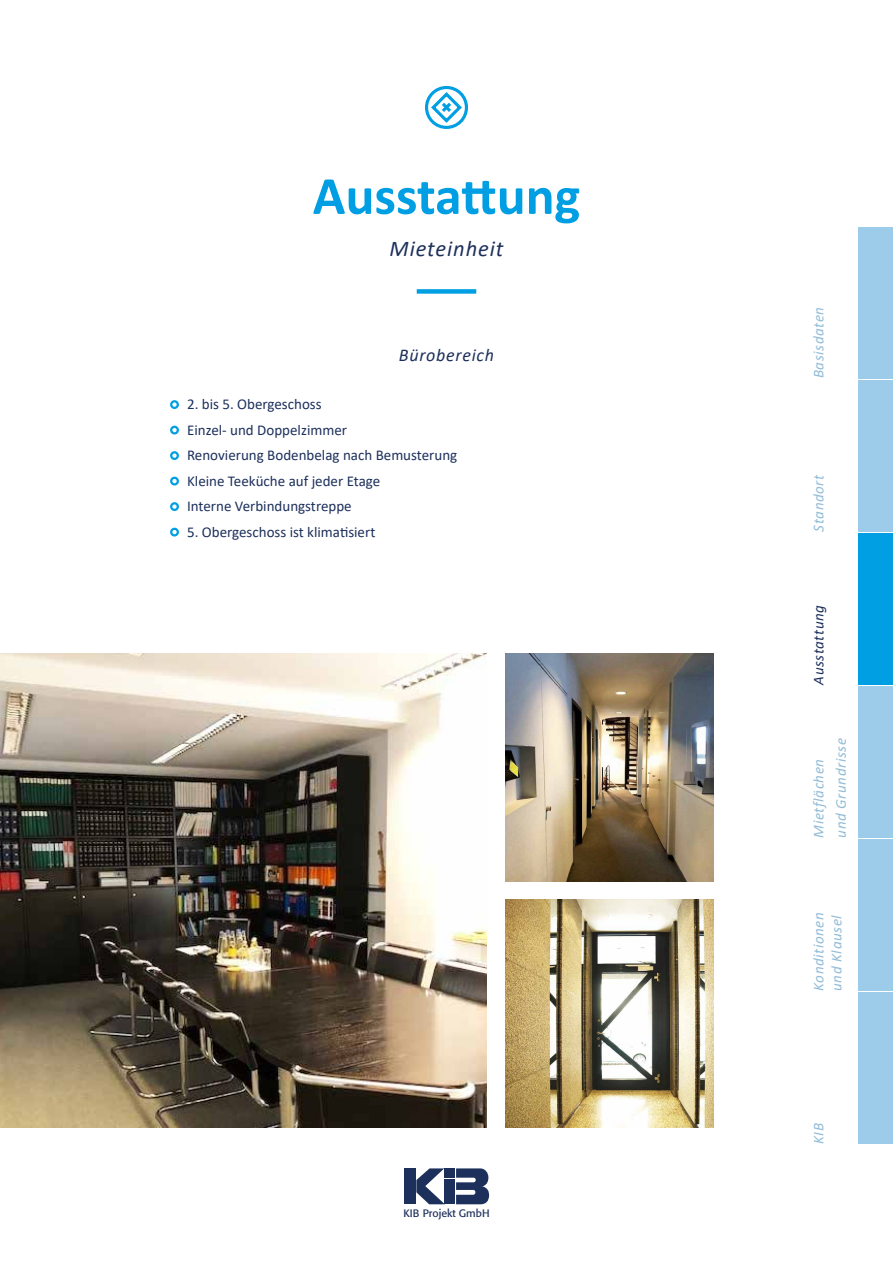
<style>
.page{position:relative;width:893px;height:1263px;background:#fff}
.page>*{position:absolute;margin:0;border:0;box-sizing:border-box;transform-origin:0 0}
.t1{font:700 54px "Calibri";color:#009fe3}
.t2{font:italic 22.5px "Calibri";letter-spacing:.04em;color:#1d305c}
.t3{font:italic 18px "Calibri";letter-spacing:.04em;color:#1d305c}
.t4{font:15px/25.5px "Calibri";color:#1d305c}
.t5{font:italic 15px/18px "Calibri";letter-spacing:.04em;color:#91bcd8}
.t6{font:italic 15px "Calibri";letter-spacing:.04em;color:#1d305c}
.t7{font:10.65px "Formata BQ";color:#1d305c}
</style>
<div class="page">
<svg style="left:456px;top:1168px;width:33px;height:36px"></svg>
<div style="left:404px;top:1168px;width:12px;height:36px;background:#1d305c"></div>
<svg style="left:416px;top:1168px;width:28px;height:36px"></svg>
<div style="left:444px;top:1179px;width:11px;height:25px;background:#1d305c"></div>
<div style="left:444px;top:1168px;width:11px;height:10px;background:#1d305c"></div>
<div style="left:425px;top:86px;width:43px;height:43px;border:3px solid #009fe3;border-radius:50%"></div>
<svg style="left:429px;top:90px;width:35px;height:35px"></svg>
<div style="left:170px;top:400px;width:9px;height:9px;border:2px solid #009fe3;border-radius:50%"></div>
<div style="left:170px;top:426px;width:9px;height:8px;border:2px solid #009fe3;border-radius:50%"></div>
<div style="left:170px;top:451px;width:9px;height:9px;border:2px solid #009fe3;border-radius:50%"></div>
<div style="left:170px;top:477px;width:9px;height:8px;border:2px solid #009fe3;border-radius:50%"></div>
<div style="left:170px;top:502px;width:9px;height:9px;border:2px solid #009fe3;border-radius:50%"></div>
<div style="left:170px;top:528px;width:9px;height:8px;border:2px solid #009fe3;border-radius:50%"></div>
<div style="left:417px;top:289px;width:59px;height:5px;background:#009fe3"></div>
<img style="left:505px;top:899px;width:208px;height:229px">
<img style="left:505px;top:653px;width:208px;height:229px">
<img style="left:0;top:653px;width:487px;height:475px">
<div style="left:859px;top:992px;width:34px;height:152px;background:#9dcbea"></div>
<div style="left:859px;top:227px;width:34px;height:151px;background:#9dcbea"></div>
<div style="left:859px;top:380px;width:34px;height:151px;background:#9dcbea"></div>
<div style="left:859px;top:533px;width:34px;height:152px;background:#009fe3"></div>
<div style="left:859px;top:686px;width:34px;height:152px;background:#9dcbea"></div>
<div style="left:859px;top:839px;width:34px;height:152px;background:#9dcbea"></div>
<h1 class="t1" style="left:313px;top:158px;width:269px">Ausstattung</h1>
<h2 class="t2" style="left:390px;top:232px;width:115px">Mieteinheit</h2>
<p class="t3" style="left:399px;top:343px;width:97px">Bürobereich</p>
<p class="t4" style="left:187px;top:391px;width:272px">2. bis 5. Obergeschoss<br>Einzel- und Doppelzimmer<br>Renovierung Bodenbelag nach Bemusterung<br>Kleine Teeküche auf jeder Etage<br>Interne Verbindungstreppe</p>
<p class="t4" style="left:187px;top:518px;width:190px">5. Obergeschoss ist klimatisiert</p>
<p class="t7" style="left:403px;top:1207px;width:88px">KIB Projekt GmbH</p>
<p class="t5" style="left:809px;top:378px;width:73px;rotate:-90deg">Basisdaten</p>
<p class="t5" style="left:809px;top:531px;width:58px;rotate:-90deg">Standort</p>
<p class="t6" style="left:808px;top:685px;width:81px;rotate:-90deg">Ausstattung</p>
<p class="t5" style="left:807px;top:838px;width:101px;line-height:22.2px;rotate:-90deg">Mietflächen und Grundrisse</p>
<p class="t5" style="left:809px;top:991px;width:80px;rotate:-90deg">Konditionen und Klausel</p>
<p class="t5" style="left:809px;top:1144px;width:22px;rotate:-90deg">KIB</p>
</div>
